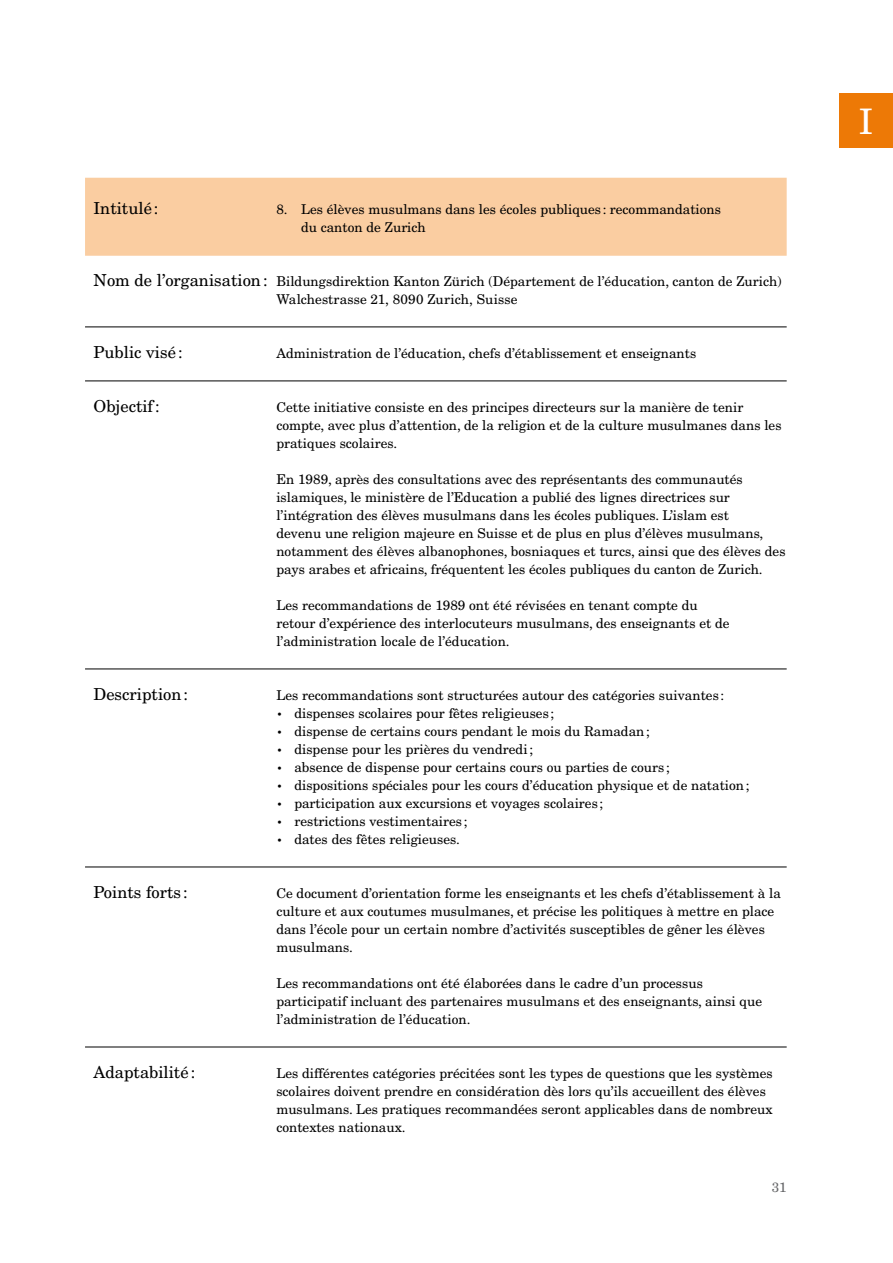
<style>
.page{position:relative;width:893px;height:1263px;background:#fff}
.page>*{position:absolute;margin:0;border:0;box-sizing:border-box;transform-origin:0 0}
.t1{font:35.25px "New Century Schlbk LT Std";color:#fff}
.t2{font:16.5px "New Century Schlbk LT Std";color:#000}
.t3{font:13.5px/18px "New Century Schlbk LT Std";color:#000}
.t4{font:13.5px "New Century Schlbk LT Std";color:#646567}
.s1{font-size:16.5px}
.s2{font-size:22.5px}
</style>
<div class="page">
<div style="left:839px;top:94px;width:54px;height:54px;background:#ed7906"></div>
<div style="left:85px;top:178px;width:702px;height:78px;background:#facda1"></div>
<hr style="left:85px;top:327px;width:702px;height:1px;background:#000">
<hr style="left:85px;top:381px;width:702px;height:1px;background:#000">
<hr style="left:85px;top:669px;width:702px;height:1px;background:#000">
<hr style="left:85px;top:867px;width:702px;height:1px;background:#000">
<hr style="left:85px;top:1047px;width:702px;height:1px;background:#000">
<p class="t2" style="left:94px;top:198px;width:67px">Intitulé:</p>
<p class="t3" style="left:301px;top:200px;width:421px;text-indent:-25px">8. Les élèves musulmans dans les écoles publiques : recommandations du canton de Zurich</p>
<p class="t3" style="left:276px;top:272px;width:507px;text-indent:-183px"><span class="s1">Nom de l’organisation:</span> Bildungsdirektion Kanton Zürich (Département de l’éducation, canton de Zurich)<br>Walchestrasse 21, 8090 Zurich, Suisse</p>
<p class="t2" style="left:94px;top:342px;width:91px">Public visé :</p>
<p class="t3" style="left:276px;top:344px;width:421px">Administration de l’éducation, chefs d’établissement et enseignants</p>
<p class="t2" style="left:94px;top:396px;width:68px">Objectif:</p>
<p class="t3" style="left:276px;top:398px;width:507px">Cette initiative consiste en des principes directeurs sur la manière de tenir compte, avec plus d’attention, de la religion et de la culture musulmanes dans les pratiques scolaires.</p>
<p class="t3" style="left:276px;top:470px;width:511px">En 1989, après des consultations avec des représentants des communautés islamiques, le ministère de l’Education a publié des lignes directrices sur l’intégration des élèves musulmans dans les écoles publiques. L’islam est<br>devenu une religion majeure en Suisse et de plus en plus d’élèves musulmans, notamment des élèves albanophones, bosniaques et turcs, ainsi que des élèves des pays arabes et africains, fréquentent les écoles publiques du canton de Zurich.</p>
<p class="t3" style="left:276px;top:596px;width:455px">Les recommandations de 1989 ont été révisées en tenant compte du retour d’expérience des interlocuteurs musulmans, des enseignants et de l’administration locale de l’éducation.</p>
<p class="t2" style="left:94px;top:684px;width:96px">Description:</p>
<p class="t3" style="left:276px;top:686px;width:475px">Les recommandations sont structurées autour des catégories suivantes :<br><span class="s2">∙</span> dispenses scolaires pour fêtes religieuses ;<br><span class="s2">∙</span> dispense de certains cours pendant le mois du Ramadan;<br><span class="s2">∙</span> dispense pour les prières du vendredi;<br><span class="s2">∙</span> absence de dispense pour certains cours ou parties de cours ;<br><span class="s2">∙</span> dispositions spéciales pour les cours d’éducation physique et de natation; <span class="s2">∙</span> participation aux excursions et voyages scolaires ;<br><span class="s2">∙</span> restrictions vestimentaires ;<br><span class="s2">∙</span> dates des fêtes religieuses.</p>
<p class="t2" style="left:94px;top:882px;width:96px">Points forts :</p>
<p class="t3" style="left:276px;top:884px;width:506px">Ce document d’orientation forme les enseignants et les chefs d’établissement à la culture et aux coutumes musulmanes, et précise les politiques à mettre en place dans l’école pour un certain nombre d’activités susceptibles de gêner les élèves musulmans.</p>
<p class="t3" style="left:276px;top:974px;width:487px">Les recommandations ont été élaborées dans le cadre d’un processus participatif incluant des partenaires musulmans et des enseignants, ainsi que l’administration de l’éducation.</p>
<p class="t2" style="left:94px;top:1062px;width:103px">Adaptabilité:</p>
<p class="t3" style="left:276px;top:1064px;width:498px">Les différentes catégories précitées sont les types de questions que les systèmes scolaires doivent prendre en considération dès lors qu’ils accueillent des élèves musulmans. Les pratiques recommandées seront applicables dans de nombreux contextes nationaux.</p>
<p class="t4" style="left:772px;top:1179px;width:17px">31</p>
<h1 class="t1" style="left:859px;top:100px;width:16px">I</h1>
</div>
